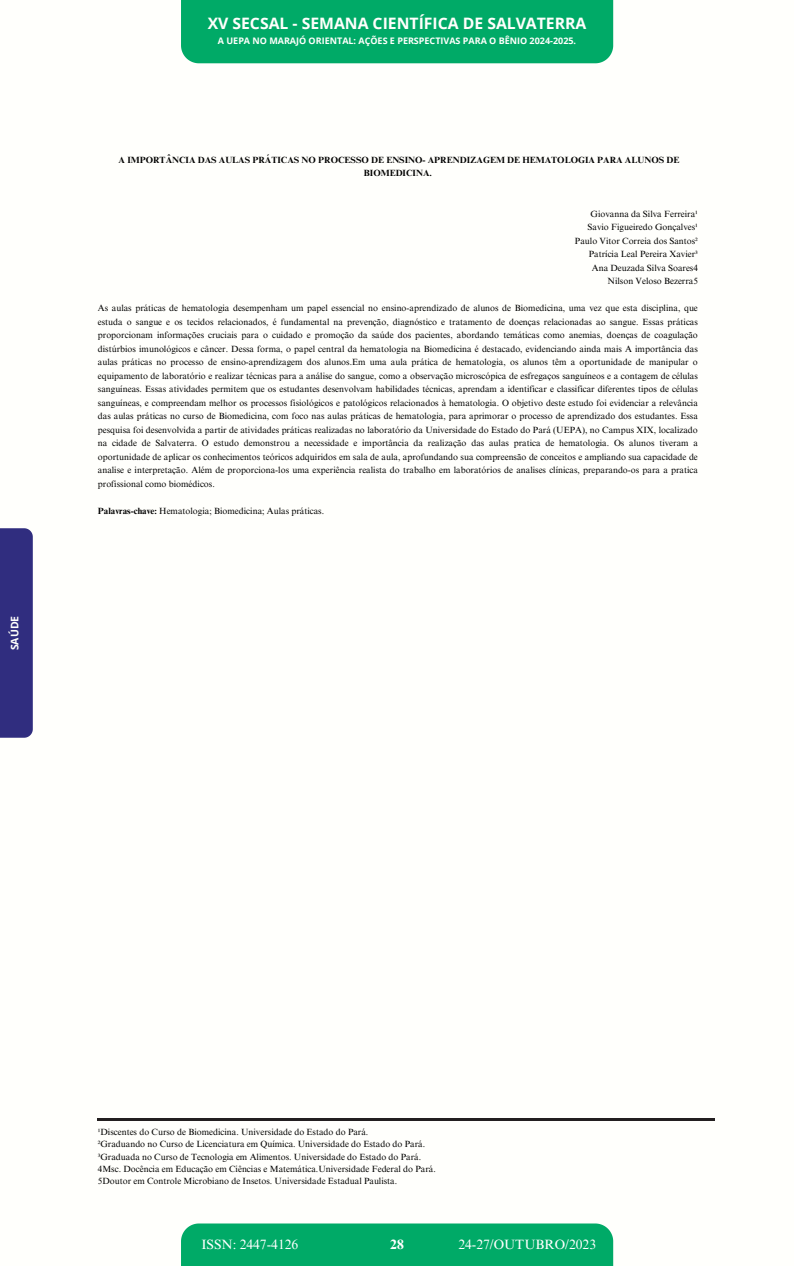
<style>
.page{position:relative;width:794px;height:1266px;background:#fff}
.page>*{position:absolute;margin:0;border:0;box-sizing:border-box;transform-origin:0 0}
.t1{font:700 15.75px "Open Sans";color:#fffffc}
.t2{font:13.5px "Times NRMT Pro";color:#fff}
.t3{font:700 13.5px "Times NRMT Pro";color:#fff}
.t4{font:700 10.5px "Open Sans";color:#fffffc}
.t5{font:9px/13.5px "Times NRMT Pro";color:#000;text-align:justify}
.t6{font:700 9px/13.5px "Times NRMT Pro";color:#000;text-align:center}
.t7{font:700 9px "Open Sans";color:#fffffc}
.s1{font-weight:700}
</style>
<div class="page">
<div style="left:181px;top:0;width:432px;height:63px;background:#00aa67"></div>
<div style="left:181px;top:1223px;width:432px;height:43px;background:#00aa67"></div>
<div style="left:0;top:528px;width:33px;height:210px;background:#302d7f"></div>
<hr style="left:97px;top:1118px;width:617px;height:2px;background:#231f20">
<p class="t4" style="left:7px;top:650px;width:36px;rotate:-90deg">SAÚDE</p>
<p class="t1" style="left:207px;top:12px;width:380px">XV SECSAL - SEMANA CIENTÍFICA DE SALVATERRA</p>
<p class="t7" style="left:218px;top:34px;width:359px">A UEPA NO MARAJÓ ORIENTAL: AÇÕES E PERSPECTIVAS PARA O BÊNIO 2024-2025.</p>
<h3 class="t6" style="left:119px;top:154px;width:562px">A IMPORTÂNCIA DAS AULAS PRÁTICAS NO PROCESSO DE ENSINO- APRENDIZAGEM DE HEMATOLOGIA PARA ALUNOS DE<br>BIOMEDICINA.</h3>
<h3 class="t5" style="left:590px;top:208px;width:109px">Giovanna da Silva Ferreira¹</h3>
<p class="t5" style="left:587px;top:222px;width:112px">Savio Figueiredo Gonçalves¹</p>
<p class="t5" style="left:574px;top:235px;width:124px">Paulo Vitor Correia dos Santos²</p>
<p class="t5" style="left:588px;top:249px;width:110px">Patrícia Leal Pereira Xavier³</p>
<p class="t5" style="left:591px;top:262px;width:108px">Ana Deuzada Silva Soares4</p>
<p class="t5" style="left:607px;top:276px;width:92px">Nilson Veloso Bezerra5</p>
<p class="t5" style="left:98px;top:303px;width:601px">As aulas práticas de hematologia desempenham um papel essencial no ensino-aprendizado de alunos de Biomedicina, uma vez que esta disciplina, que estuda o sangue e os tecidos relacionados, é fundamental na prevenção, diagnóstico e tratamento de doenças relacionadas ao sangue. Essas práticas proporcionam informações cruciais para o cuidado e promoção da saúde dos pacientes, abordando temáticas como anemias, doenças de coagulação distúrbios imunológicos e câncer. Dessa forma, o papel central da hematologia na Biomedicina é destacado, evidenciando ainda mais A importância das aulas práticas no processo de ensino-aprendizagem dos alunos.Em uma aula prática de hematologia, os alunos têm a oportunidade de manipular o equipamento de laboratório e realizar técnicas para a análise do sangue, como a observação microscópica de esfregaços sanguíneos e a contagem de células sanguíneas. Essas atividades permitem que os estudantes desenvolvam habilidades técnicas, aprendam a identificar e classificar diferentes tipos de células sanguíneas, e compreendam melhor os processos fisiológicos e patológicos relacionados à hematologia. O objetivo deste estudo foi evidenciar a relevância das aulas práticas no curso de Biomedicina, com foco nas aulas práticas de hematologia, para aprimorar o processo de aprendizado dos estudantes. Essa pesquisa foi desenvolvida a partir de atividades práticas realizadas no laboratório da Universidade do Estado do Pará (UEPA), no Campus XIX, localizado na cidade de Salvaterra. O estudo demonstrou a necessidade e importância da realização das aulas pratica de hematologia. Os alunos tiveram a oportunidade de aplicar os conhecimentos teóricos adquiridos em sala de aula, aprofundando sua compreensão de conceitos e ampliando sua capacidade de analise e interpretação. Além de proporciona-los uma experiência realista do trabalho em laboratórios de analises clínicas, preparando-os para a pratica profissional como biomédicos.</p>
<p class="t5" style="left:98px;top:505px;width:228px"><span class="s1">Palavras-chave:</span> Hematologia; Biomedicina; Aulas práticas.</p>
<p class="t5" style="left:98px;top:1126px;width:272px">¹Discentes do Curso de Biomedicina. Universidade do Estado do Pará.</p>
<p class="t5" style="left:98px;top:1138px;width:328px">²Graduando no Curso de Licenciatura em Química. Universidade do Estado do Pará.</p>
<p class="t5" style="left:98px;top:1151px;width:324px">³Graduada no Curso de Tecnologia em Alimentos. Universidade do Estado do Pará.</p>
<p class="t5" style="left:98px;top:1163px;width:339px">4Msc. Docência em Educação em Ciências e Matemática.Universidade Federal do Pará.</p>
<p class="t5" style="left:98px;top:1175px;width:301px">5Doutor em Controle Microbiano de Insetos. Universidade Estadual Paulista.</p>
<p class="t2" style="left:201px;top:1239px;width:98px">ISSN: 2447-4126</p>
<h2 class="t3" style="left:390px;top:1239px;width:15px">28</h2>
<p class="t2" style="left:458px;top:1239px;width:139px">24-27/OUTUBRO/2023</p>
</div>
